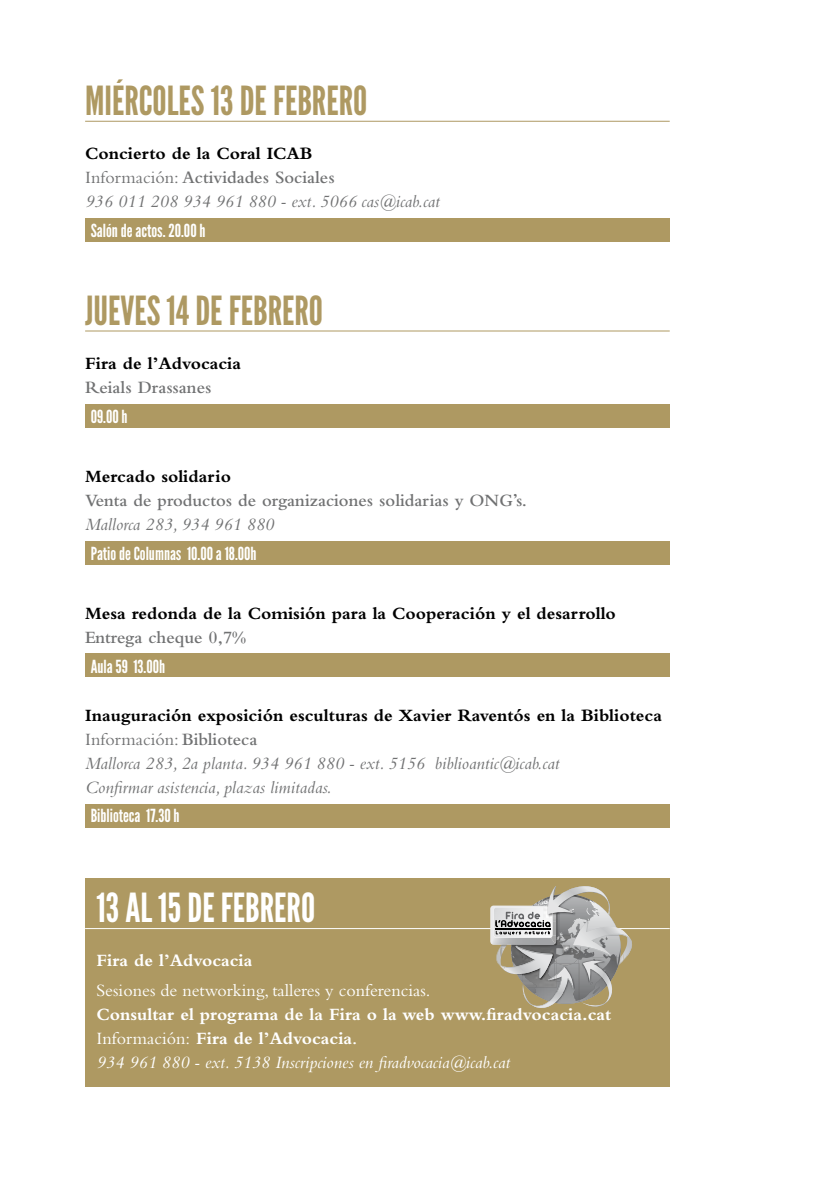
<style>
.page{position:relative;width:840px;height:1191px;background:#fff}
.page>*{position:absolute;margin:0;border:0;box-sizing:border-box;transform-origin:0 0}
.t1{font:40px "League Gothic";color:#ae9962}
.t2{font:40px "League Gothic";color:#fff}
.t3{font:italic 18px/24px "Bembo Std";color:#707172}
.t4{font:700 18px/24px "Bembo Std";color:#fff}
.t5{font:700 18px "Bembo Std";color:#000}
.t6{font:600 18px "Bembo Std";color:#707172}
.t7{font:18px "League Gothic";color:#fff}
.t8{font:18px "Bembo Std";color:#fff}
.s1{font-weight:700;font-style:normal;color:#000}
.s2{font-style:normal}
.s3{font-weight:600;font-style:normal}
.s4{font-weight:400}
.s5{font-weight:600}
.s6{font-weight:400;font-style:italic}
</style>
<div class="page">
<div style="left:85px;top:878px;width:584px;height:209px;background:#ae9962"></div>
<div style="left:85px;top:218px;width:584px;height:24px;background:#ae9962"></div>
<div style="left:85px;top:404px;width:584px;height:24px;background:#ae9962"></div>
<div style="left:85px;top:541px;width:584px;height:24px;background:#ae9962"></div>
<div style="left:85px;top:653px;width:584px;height:24px;background:#ae9962"></div>
<div style="left:85px;top:804px;width:584px;height:23px;background:#ae9962"></div>
<hr style="left:85px;top:121px;width:584px;height:1px;background:#ae9962">
<hr style="left:85px;top:330px;width:584px;height:1px;background:#ae9962">
<hr style="left:85px;top:928px;width:584px;height:1px;background:#fff">
<svg style="left:491px;top:886px;width:141px;height:122px"></svg>
<h1 class="t1" style="left:85px;top:78px;width:241px">MIÉRCOLES 13 DE FEBRERO</h1>
<p class="t3" style="left:85px;top:141px;width:356px"><span class="s1">Concierto de la Coral ICAB<br></span><span class="s2">Información:</span> <span class="s3">Actividades Sociales<br></span>936 011 208 934 961 880 - ext. 5066 cas@icab.cat</p>
<p class="t7" style="left:91px;top:220px;width:116px">SALÓN DE ACTOS. 20.00 H</p>
<h1 class="t1" style="left:85px;top:288px;width:197px">JUEVES 14 DE FEBRERO</h1>
<p class="t5" style="left:85px;top:353px;width:157px">Fira de l’Advocacia</p>
<p class="t6" style="left:85px;top:377px;width:128px">Reials Drassanes</p>
<p class="t7" style="left:91px;top:406px;width:38px">09.00 H</p>
<p class="t5" style="left:85px;top:466px;width:147px">Mercado solidario</p>
<p class="t6" style="left:85px;top:490px;width:443px">Venta de productos de organizaciones solidarias y ONG’s.</p>
<p class="t3" style="left:85px;top:512px;width:190px">Mallorca 283, 934 961 880</p>
<p class="t7" style="left:91px;top:543px;width:167px">PATIO DE COLUMNAS 10.00 A 18.00H</p>
<p class="t5" style="left:85px;top:603px;width:532px">Mesa redonda de la Comisión para la Cooperación y el desarrollo</p>
<p class="t6" style="left:85px;top:627px;width:162px">Entrega cheque 0,7%</p>
<p class="t7" style="left:91px;top:656px;width:76px">AULA 59 13.00H</p>
<p class="t3" style="left:85px;top:702px;width:578px"><span class="s1">Inauguración exposición esculturas de Xavier Raventós en la Biblioteca </span><span class="s2">Información:</span> <span class="s3">Biblioteca<br></span>Mallorca 283, 2a planta. 934 961 880 - ext. 5156 biblioantic@icab.cat<br>Confirmar asistencia, plazas limitadas.</p>
<p class="t7" style="left:91px;top:805px;width:90px">BIBLIOTECA 17.30 H</p>
<h1 class="t2" style="left:96px;top:885px;width:220px">13 AL 15 DE FEBRERO</h1>
<p class="t4" style="left:96px;top:948px;width:157px">Fira de l’Advocacia</p>
<p class="t8" style="left:96px;top:980px;width:335px">Sesiones de networking, talleres y conferencias.</p>
<p class="t4" style="left:96px;top:1002px;width:516px">Consultar el programa de la Fira o la web www.firadvocacia.cat<br><span class="s4">Información:</span> Fira de l’Advocacia<span class="s5">.<br></span><span class="s6">934 961 880 - ext. 5138 Inscripciones en firadvocacia@icab.cat</span></p>
</div>
